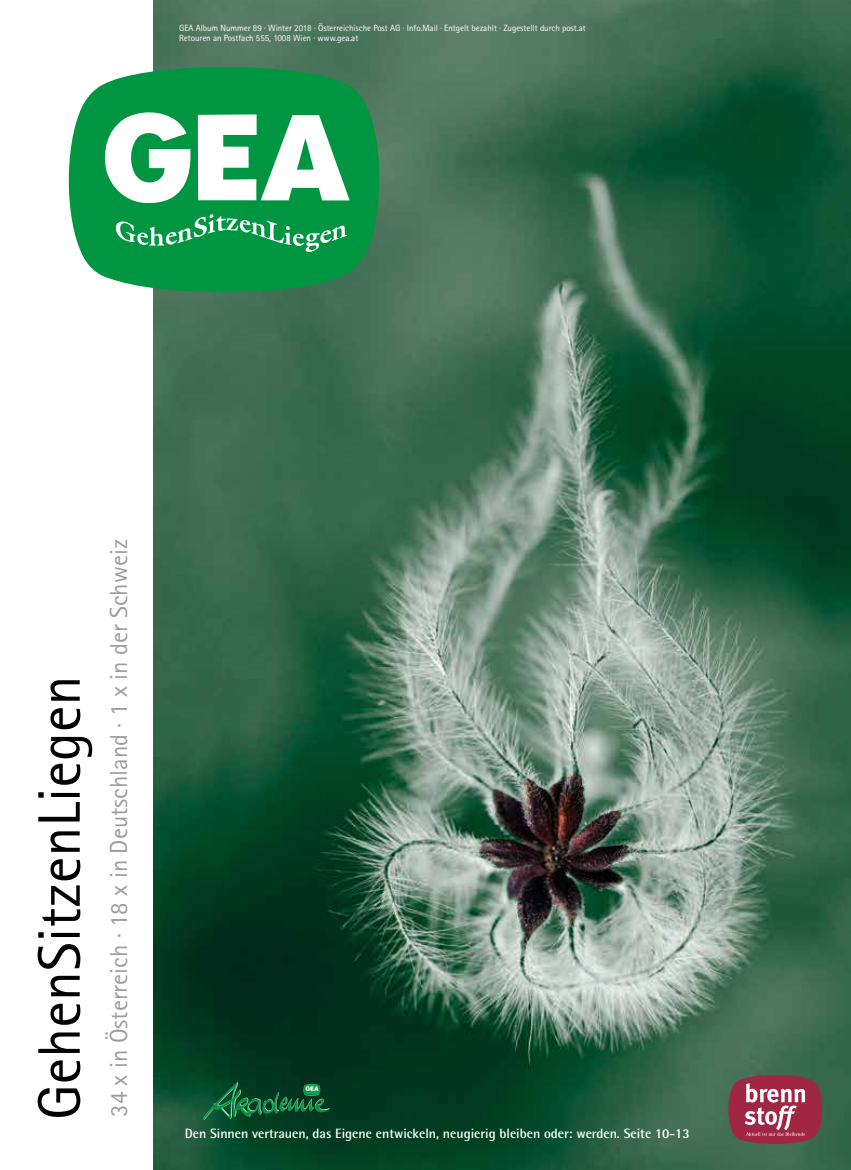
<style>
.page{position:relative;width:851px;height:1170px;background:#fff}
.page>*{position:absolute;margin:0;border:0;box-sizing:border-box;transform-origin:0 0}
.t1{font:60px "Rotis Sans Serif";color:#000}
.t2{font:24.75px "Rotis Sans Serif";color:#9d9d9c}
.t3{font:700 13.5px "Rotis Semi Sans";color:#fff}
.t4{font:9px/10.1px "Rotis Sans Serif";letter-spacing:-.005em;color:#fff}
</style>
<div class="page">
<img style="left:153px;top:0;width:697px;height:1169px">
<img style="left:414px;top:710px;width:281px;height:242px">
<svg style="left:69px;top:67px;width:310px;height:225px;background:#1e9c54"></svg>
<svg style="left:102px;top:110px;width:89px;height:94px"></svg>
<svg style="left:198px;top:114px;width:151px;height:86px"></svg>
<svg style="left:115px;top:214px;width:232px;height:39px;background:#28a65e"></svg>
<img style="left:203px;top:1081px;width:117px;height:39px">
<svg style="left:728px;top:1075px;width:94px;height:68px;background:#a44e62"></svg>
<p class="t4" style="left:179px;top:23px;width:408px">GEA Album Nummer 89 · Winter 2018 · Österreichische Post AG · Info.Mail · Entgelt bezahlt · Zugestellt durch post.at<br>Retouren an Postfach 555, 1008 Wien · www.gea.at</p>
<h1 class="t1" style="left:24px;top:1119px;width:446px;rotate:-90deg">GehenSitzenLiegen</h1>
<h2 class="t2" style="left:104px;top:1116px;width:579px;rotate:-90deg">34 x in Österreich · 18 x in Deutschland · 1 x in der Schweiz</h2>
<h3 class="t3" style="left:185px;top:1124px;width:506px">Den Sinnen vertrauen, das Eigene entwickeln, neugierig bleiben oder: werden. Seite 10-13</h3>
</div>
